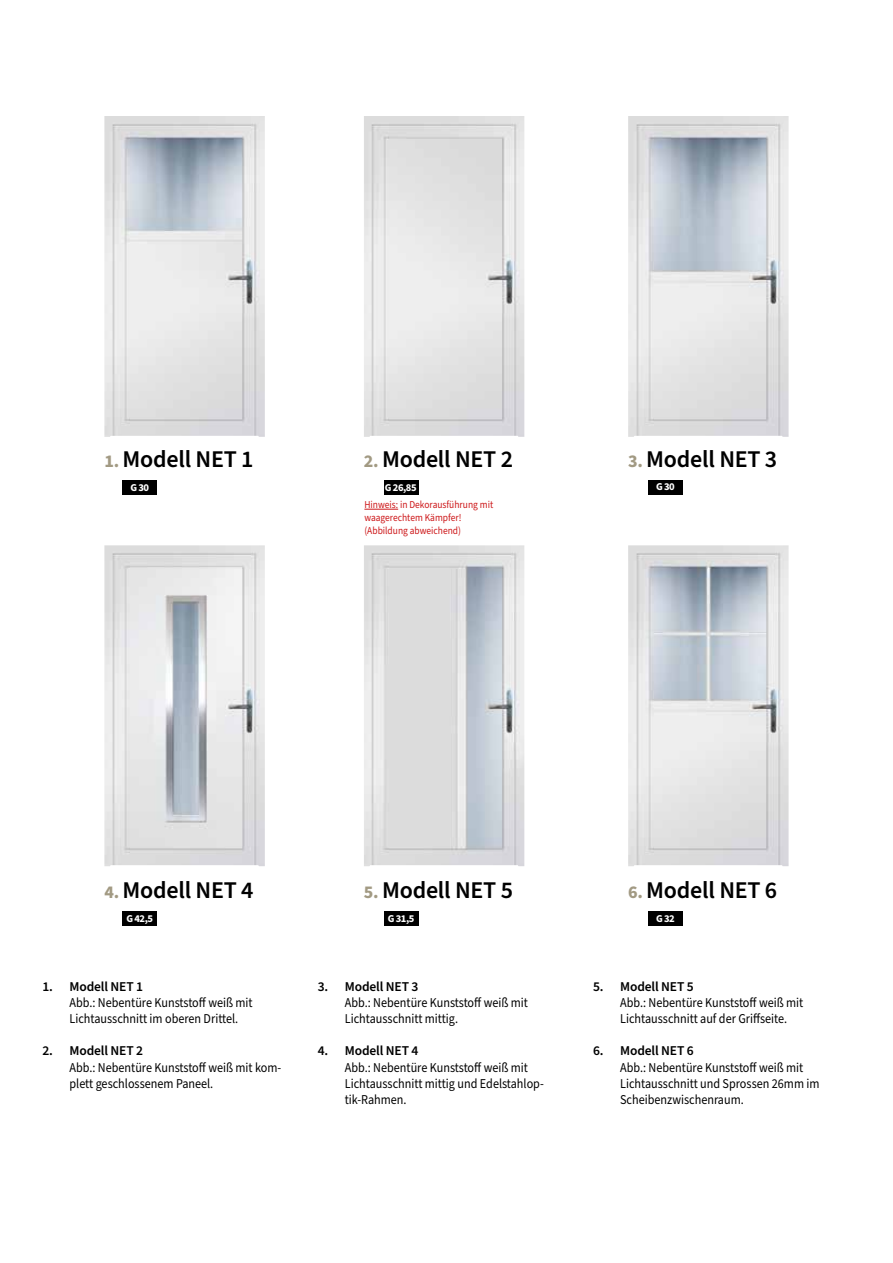
<style>
.page{position:relative;width:893px;height:1263px;background:#fff}
.page>*{position:absolute;margin:0;border:0;box-sizing:border-box;transform-origin:0 0}
.t1{font:600 24px "Source Sans Pro";letter-spacing:-.01em;color:#000}
.t2{font:13.5px/16.2px "Source Sans Pro";color:#000;scale:.9 1}
.t3{font:600 13.5px "Source Sans Pro";letter-spacing:-.01em;color:#000}
.t4{font:10.5px/12.6px "Source Sans Pro";color:#cd1719;scale:.9 1}
.t5{font:700 10.5px "Source Sans Pro";letter-spacing:-.04em;color:#fff}
.s1{font-weight:700;font-size:18px;color:#a29a83}
</style>
<div class="page">
<div style="left:384px;top:480px;width:34px;height:14px;background:#000"></div>
<img style="left:104px;top:116px;width:161px;height:321px">
<img style="left:364px;top:116px;width:160px;height:321px">
<img style="left:628px;top:116px;width:161px;height:321px">
<img style="left:104px;top:545px;width:161px;height:321px">
<img style="left:364px;top:545px;width:160px;height:321px">
<img style="left:628px;top:545px;width:161px;height:321px">
<div style="left:123px;top:480px;width:34px;height:14px;background:#000"></div>
<hr style="left:364px;top:509px;width:34px;height:1px;background:#cd1719">
<div style="left:648px;top:480px;width:34px;height:14px;background:#000"></div>
<div style="left:123px;top:911px;width:34px;height:15px;background:#000"></div>
<div style="left:384px;top:912px;width:34px;height:14px;background:#000"></div>
<div style="left:648px;top:912px;width:34px;height:14px;background:#000"></div>
<h1 class="t1" style="left:104px;top:443px;width:151px"><span class="s1">1.</span> Modell NET 1</h1>
<h1 class="t1" style="left:364px;top:443px;width:151px"><span class="s1">2.</span> Modell NET 2</h1>
<h1 class="t1" style="left:628px;top:443px;width:151px"><span class="s1">3.</span> Modell NET 3</h1>
<p class="t5" style="left:130px;top:480px;width:20px">G 30</p>
<p class="t5" style="left:385px;top:480px;width:33px">G 26,85</p>
<p class="t4" style="left:364px;top:499px;width:145px">Hinweis: in Dekorausführung mit waagerechtem Kämpfer! (Abbildung abweichend)</p>
<p class="t5" style="left:656px;top:480px;width:20px">G 30</p>
<h1 class="t1" style="left:104px;top:874px;width:151px"><span class="s1">4.</span> Modell NET 4</h1>
<h1 class="t1" style="left:364px;top:874px;width:151px"><span class="s1">5.</span> Modell NET 5</h1>
<h1 class="t1" style="left:628px;top:874px;width:151px"><span class="s1">6.</span> Modell NET 6</h1>
<p class="t5" style="left:126px;top:911px;width:28px">G 42,5</p>
<p class="t5" style="left:388px;top:911px;width:28px">G 31,5</p>
<p class="t5" style="left:656px;top:911px;width:20px">G 32</p>
<p class="t3" style="left:43px;top:977px;width:102px">1. Modell NET 1</p>
<p class="t2" style="left:70px;top:994px;width:205px">Abb.: Nebentüre Kunststoff weiß mit<br>Lichtausschnitt im oberen Drittel.</p>
<p class="t3" style="left:43px;top:1042px;width:102px">2. Modell NET 2</p>
<p class="t2" style="left:70px;top:1059px;width:237px">Abb.: Nebentüre Kunststoff weiß mit kom&shy;plett geschlossenem Paneel.</p>
<p class="t3" style="left:318px;top:977px;width:102px">3. Modell NET 3</p>
<p class="t2" style="left:345px;top:994px;width:205px">Abb.: Nebentüre Kunststoff weiß mit<br>Lichtausschnitt mittig.</p>
<p class="t3" style="left:318px;top:1042px;width:102px">4. Modell NET 4</p>
<p class="t2" style="left:345px;top:1059px;width:223px">Abb.: Nebentüre Kunststoff weiß mit<br>Lichtausschnitt mittig und Edelstahlop&shy;tik-Rahmen.</p>
<p class="t3" style="left:593px;top:977px;width:102px">5. Modell NET 5</p>
<p class="t2" style="left:620px;top:994px;width:205px">Abb.: Nebentüre Kunststoff weiß mit<br>Lichtausschnitt auf der Griffseite.</p>
<p class="t3" style="left:593px;top:1042px;width:102px">6. Modell NET 6</p>
<p class="t2" style="left:620px;top:1059px;width:223px">Abb.: Nebentüre Kunststoff weiß mit<br>Lichtausschnitt und Sprossen 26mm im<br>Scheibenzwischenraum.</p>
</div>
